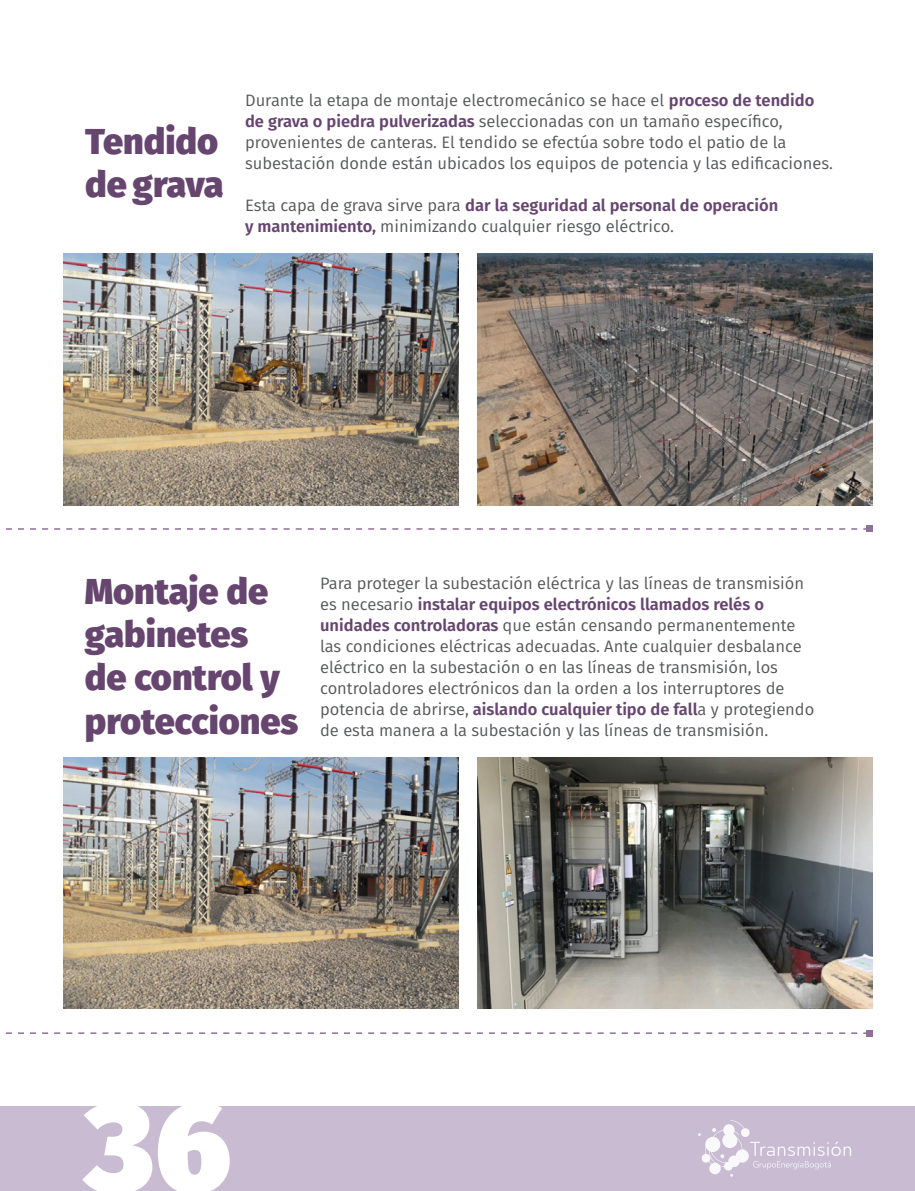
<style>
.page{position:relative;width:915px;height:1191px;background:#fff}
.page>*{position:absolute;margin:0;border:0;box-sizing:border-box;transform-origin:0 0}
.t1{font:900 127.5px "Fira Sans";color:#fff}
.Subtítulos{font:800 36px/43.2px "Fira Sans";color:#66456f}
.t2{font:16.5px/21px "Fira Sans";color:#57585a}
.s1{font-weight:600;color:#66456f}
</style>
<div class="page">
<div style="left:0;top:1106px;width:914px;height:85px;background:#c8bbd2"></div>
<svg style="left:698px;top:1120px;width:152px;height:56px"></svg>
<img style="left:477px;top:253px;width:395px;height:252px">
<img style="left:64px;top:253px;width:394px;height:252px">
<img style="left:477px;top:757px;width:395px;height:251px">
<img style="left:64px;top:757px;width:394px;height:251px">
<svg style="left:5px;top:526px;width:867px;height:6px"></svg>
<svg style="left:5px;top:1030px;width:867px;height:6px"></svg>
<p class="Subtítulos" style="left:85px;top:116px;width:140px">Tendido de grava</p>
<p class="t2" style="left:245px;top:89px;width:589px">Durante la etapa de montaje electromecánico se hace el <span class="s1">proceso de tendido de grava o piedra pulverizadas</span> seleccionadas con un tamaño específico, provenientes de canteras. El tendido se efectú a sobre todo el patio de la subestación donde están ubicados los equipos de potencia y las edificaciones.</p>
<p class="t2" style="left:245px;top:194px;width:534px">Esta capa de grava sirve para <span class="s1">dar la seguridad al personal de operación y mantenimiento,</span> minimizando cualquier riesgo eléctrico.</p>
<p class="Subtítulos" style="left:85px;top:566px;width:215px">Montaje de gabinetes de control y protecciones</p>
<p class="t2" style="left:320px;top:572px;width:495px">Para proteger la subestación eléctrica y las líneas de transmisión es necesario <span class="s1">instalar equipos electrónicos llamados relés o unidades controladoras</span> que están censando permanentemente las condiciones eléctricas adecuadas. Ante cualquier desbalance eléctrico en la subestación o en las líneas de transmisión, los controladores electrónicos dan la orden a los interruptores de potencia de abrirse, <span class="s1">aislando cualquier tipo de fall</span>a y protegiendo de esta manera a la subestación y las líneas de transmisión.</p>
<h1 class="t1" style="left:85px;top:1028px;width:147px">36</h1>
</div>
